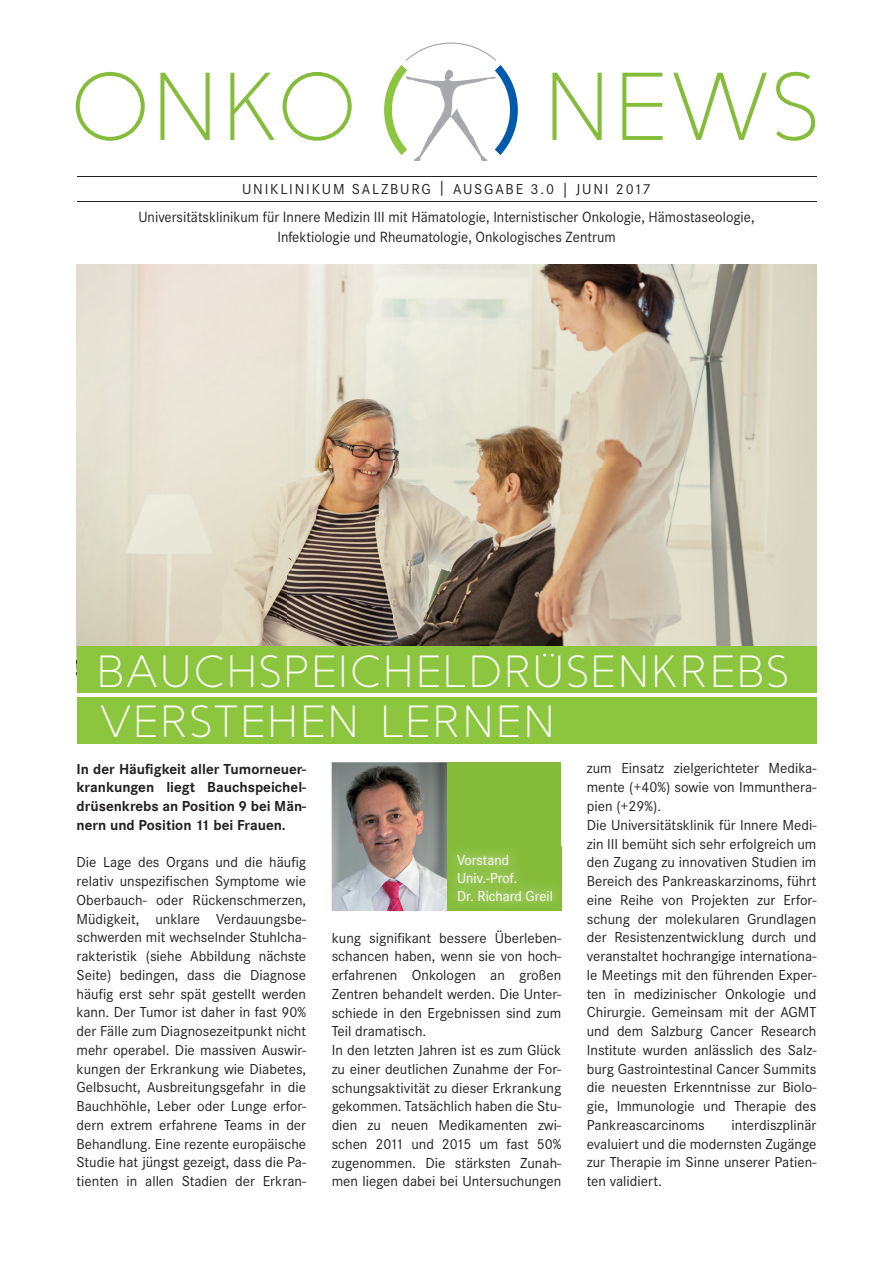
<style>
.page{position:relative;width:893px;height:1263px;background:#fff}
.page>*{position:absolute;margin:0;border:0;box-sizing:border-box;transform-origin:0 0}
.t1{font:96px "Baufra";color:#85bd3b}
.t2{font:45px/50.2px "Baufra";letter-spacing:.015em;color:#fff}
.t3{font:15.3px/19.5px "Corporate S";color:#231f20;text-align:center;scale:.96 1}
.t4{font:15px/18.8px "Corporate S";color:#231f20;text-align:justify}
.t5{font:700 15px/18.8px "Corporate S";color:#231f20;text-align:justify}
.t6{font:15px "Corporate S";letter-spacing:.12em;color:#231f20}
.t7{font:15px/17.9px "Corporate S";color:#fff}
</style>
<div class="page">
<img style="left:77px;top:264px;width:739px;height:382px">
<svg style="left:384px;top:43px;width:134px;height:118px"></svg>
<hr style="left:77px;top:176px;width:739px;height:1px;background:#231f20">
<hr style="left:77px;top:201px;width:739px;height:1px;background:#231f20">
<img style="left:332px;top:762px;width:116px;height:149px">
<div style="left:448px;top:762px;width:113px;height:149px;background:#85bd3b"></div>
<img style="left:455px;top:846px;width:107px;height:64px">
<div style="left:77px;top:646px;width:739px;height:47px;background:#8bc63e"></div>
<div style="left:77px;top:697px;width:739px;height:47px;background:#8bc63e"></div>
<h1 class="t1" style="left:68px;top:47px;width:293px">ONKO</h1>
<h1 class="t1" style="left:542px;top:47px;width:279px">NEWS</h1>
<p class="t6" style="left:242px;top:180px;width:410px">UNIKLINIKUM SALZBURG | AUSGABE 3.0 | JUNI 2017</p>
<p class="t3" style="left:138px;top:208px;width:643px">Universitätsklinikum für Innere Medizin III mit Hämatologie, Internistischer Onkologie, Hämostaseologie,<br>Infektiologie und Rheumatologie, Onkologisches Zentrum</p>
<h2 class="t2" style="left:541px;top:613px;width:16px">..</h2>
<h2 class="t2" style="left:96px;top:644px;width:695px">BAUCHSPEICHELDRUSENKREBS<br>VERSTEHEN LERNEN</h2>
<p class="t5" style="left:77px;top:759px;width:231px">In der Häufigkeit aller Tumorneuer&shy;krankungen liegt Bauchspeichel&shy;drüsenkrebs an Position 9 bei Män&shy;nern und Position 11 bei Frauen.</p>
<p class="t4" style="left:77px;top:853px;width:231px">Die Lage des Organs und die häufig relativ unspezifischen Symptome wie Oberbauch- oder Rückenschmerzen, Müdigkeit, unklare Verdauungsbe&shy;schwerden mit wechselnder Stuhlcha&shy;rakteristik (siehe Abbildung nächste Seite) bedingen, dass die Diagnose häufig erst sehr spät gestellt werden kann. Der Tumor ist daher in fast 90% der Fälle zum Diagnosezeitpunkt nicht mehr operabel. Die massiven Auswir&shy;kungen der Erkrankung wie Diabetes, Gelbsucht, Ausbreitungsgefahr in die Bauchhöhle, Leber oder Lunge erfor&shy;dern extrem erfahrene Teams in der Behandlung. Eine rezente europäische Studie hat jüngst gezeigt, dass die Pa&shy;tienten in allen Stadien der Erkran-</p>
<p class="t7" style="left:457px;top:851px;width:97px">Vorstand<br>Univ.-Prof.<br>Dr. Richard Greil</p>
<p class="t4" style="left:332px;top:928px;width:231px;text-align:left">kung signifikant bessere Überleben&shy;schancen haben, wenn sie von hoch&shy;erfahrenen Onkologen an großen Zentren behandelt werden. Die Unter&shy;schiede in den Ergebnissen sind zum Teil dramatisch.<br>In den letzten Jahren ist es zum Glück zu einer deutlichen Zunahme der For&shy;schungsaktivität zu dieser Erkrankung gekommen. Tatsächlich haben die Stu&shy;dien zu neuen Medikamenten zwi&shy;schen 2011 und 2015 um fast 50% zugenommen. Die stärksten Zunah&shy;men liegen dabei bei Untersuchungen</p>
<p class="t4" style="left:587px;top:759px;width:231px;text-align:left">zum Einsatz zielgerichteter Medika&shy;mente (+40%) sowie von Immunthera&shy;pien (+29%).<br>Die Universitätsklinik für Innere Medi&shy;zin III bemüht sich sehr erfolgreich um den Zugang zu innovativen Studien im Bereich des Pankreaskarzinoms, führt eine Reihe von Projekten zur Erfor&shy;schung der molekularen Grundlagen der Resistenzentwicklung durch und veranstaltet hochrangige internationa&shy;le Meetings mit den führenden Exper&shy;ten in medizinischer Onkologie und Chirurgie. Gemeinsam mit der AGMT und dem Salzburg Cancer Research Institute wurden anlässlich des Salz&shy;burg Gastrointestinal Cancer Summits die neuesten Erkenntnisse zur Biolo&shy;gie, Immunologie und Therapie des Pankreascarcinoms</p>
<p class="t4" style="left:587px;top:1116px;width:231px;text-indent:145px">interdiszplinär evaluiert und die modernsten Zugänge zur Therapie im Sinne unserer Patien&shy;ten validiert.</p>
</div>
